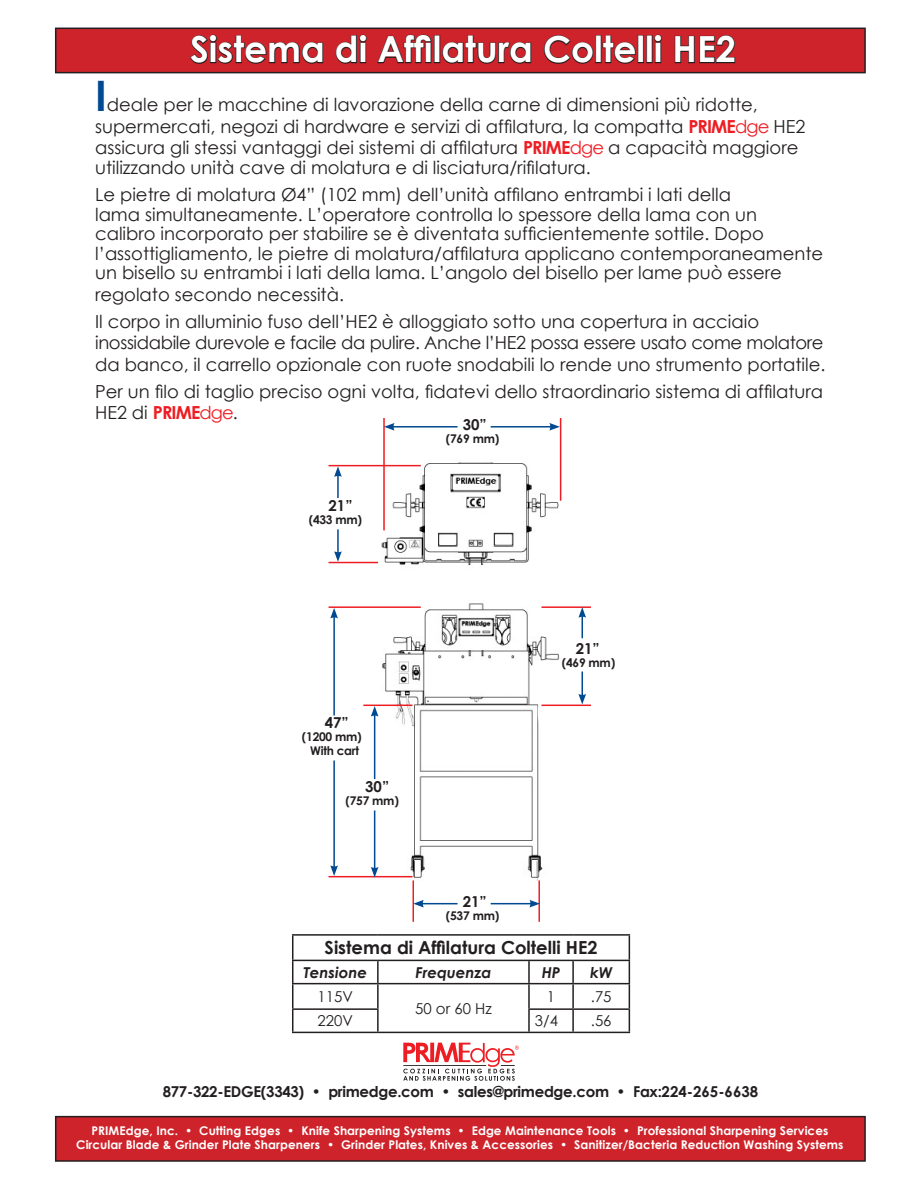
<style>
.page{position:relative;width:918px;height:1188px;background:#fff}
.page>*{position:absolute;margin:0;border:0;box-sizing:border-box;transform-origin:0 0}
.t1{font:700 42px "Century Gothic";color:#014990}
.t2{font:700 36px "Century Gothic";color:#fff}
.t3{font:18px/21.6px "Century Gothic";color:#231f20}
.t4{font:700 18px "Century Gothic";color:#231f20}
.t5{font:700 15px "Century Gothic";letter-spacing:-.02em;color:#231f20}
.t6{font:15px "Century Gothic";color:#231f20}
.t7{font:italic 700 15px "Century Gothic";color:#231f20}
.t8{font:700 12px "Century Gothic";letter-spacing:.005em;color:#fff}
.t9{font:700 12px "Century Gothic";letter-spacing:-.02em;color:#231f20}
.s1{font-weight:700;color:#ee1d23}
.s2{color:#ee1d23}
</style>
<div class="page">
<div style="left:56px;top:28px;width:809px;height:45px;background:#ce232a"></div>
<div style="left:55px;top:28px;width:811px;height:45px;border:2px solid #231f20"></div>
<div style="left:56px;top:1117px;width:809px;height:44px;background:#ce232a"></div>
<div style="left:55px;top:1116px;width:811px;height:46px;border:2px solid #231f20"></div>
<hr style="left:292px;top:934px;width:86px;height:2px;background:#231f20">
<hr style="left:378px;top:934px;width:151px;height:2px;background:#231f20">
<hr style="left:529px;top:934px;width:44px;height:2px;background:#231f20">
<hr style="left:573px;top:934px;width:57px;height:2px;background:#231f20">
<hr style="left:292px;top:960px;width:86px;height:1px;background:#231f20">
<hr style="left:378px;top:960px;width:151px;height:1px;background:#231f20">
<hr style="left:377px;top:961px;width:2px;height:22px;background:#231f20">
<hr style="left:529px;top:960px;width:44px;height:1px;background:#231f20">
<hr style="left:528px;top:961px;width:2px;height:22px;background:#231f20">
<hr style="left:573px;top:960px;width:57px;height:1px;background:#231f20">
<hr style="left:572px;top:961px;width:2px;height:22px;background:#231f20">
<hr style="left:292px;top:983px;width:86px;height:1px;background:#231f20">
<hr style="left:378px;top:983px;width:151px;height:1px;background:#231f20">
<hr style="left:377px;top:984px;width:2px;height:24px;background:#231f20">
<hr style="left:529px;top:983px;width:44px;height:1px;background:#231f20">
<hr style="left:528px;top:984px;width:2px;height:24px;background:#231f20">
<hr style="left:573px;top:983px;width:57px;height:1px;background:#231f20">
<hr style="left:572px;top:984px;width:2px;height:24px;background:#231f20">
<hr style="left:292px;top:1008px;width:87px;height:2px;background:#231f20">
<svg style="left:292px;top:936px;width:1px;height:96px"></svg>
<hr style="left:377px;top:1010px;width:2px;height:22px;background:#231f20">
<hr style="left:528px;top:1008px;width:45px;height:2px;background:#231f20">
<hr style="left:528px;top:1010px;width:2px;height:22px;background:#231f20">
<hr style="left:573px;top:1008px;width:57px;height:2px;background:#231f20">
<hr style="left:572px;top:1010px;width:2px;height:22px;background:#231f20">
<svg style="left:629px;top:936px;width:1px;height:96px"></svg>
<hr style="left:292px;top:1032px;width:86px;height:1px;background:#231f20">
<hr style="left:378px;top:1032px;width:151px;height:1px;background:#231f20">
<hr style="left:529px;top:1032px;width:44px;height:1px;background:#231f20">
<hr style="left:573px;top:1032px;width:57px;height:1px;background:#231f20">
<img style="left:364px;top:459px;width:197px;height:421px">
<hr style="left:383px;top:418px;width:2px;height:112px;background:#ee1d23">
<hr style="left:560px;top:418px;width:1px;height:83px;background:#ee1d23">
<hr style="left:538px;top:880px;width:2px;height:42px;background:#ee1d23">
<hr style="left:413px;top:880px;width:1px;height:42px;background:#ee1d23">
<hr style="left:541px;top:606px;width:50px;height:2px;background:#ee1d23">
<hr style="left:541px;top:705px;width:50px;height:1px;background:#ee1d23">
<hr style="left:329px;top:562px;width:49px;height:1px;background:#ee1d23">
<hr style="left:329px;top:465px;width:92px;height:1px;background:#ee1d23">
<hr style="left:329px;top:606px;width:92px;height:2px;background:#ee1d23">
<hr style="left:329px;top:876px;width:84px;height:1px;background:#ee1d23">
<hr style="left:363px;top:705px;width:50px;height:1px;background:#ee1d23">
<hr style="left:392px;top:426px;width:66px;height:2px;background:#014990">
<svg style="left:384px;top:423px;width:11px;height:8px"></svg>
<hr style="left:421px;top:903px;width:37px;height:1px;background:#014990">
<svg style="left:413px;top:900px;width:11px;height:8px"></svg>
<svg style="left:578px;top:607px;width:8px;height:31px"></svg>
<hr style="left:337px;top:475px;width:2px;height:23px;background:#014990">
<svg style="left:334px;top:466px;width:8px;height:11px"></svg>
<hr style="left:333px;top:616px;width:2px;height:100px;background:#014990">
<svg style="left:330px;top:608px;width:8px;height:10px"></svg>
<hr style="left:374px;top:714px;width:1px;height:65px;background:#014990">
<svg style="left:371px;top:706px;width:7px;height:11px"></svg>
<svg style="left:578px;top:672px;width:8px;height:32px"></svg>
<hr style="left:337px;top:529px;width:2px;height:25px;background:#014990">
<svg style="left:334px;top:551px;width:8px;height:11px"></svg>
<hr style="left:333px;top:760px;width:2px;height:108px;background:#014990">
<svg style="left:330px;top:865px;width:8px;height:11px"></svg>
<hr style="left:374px;top:810px;width:1px;height:59px;background:#014990">
<svg style="left:371px;top:867px;width:7px;height:10px"></svg>
<hr style="left:491px;top:426px;width:61px;height:2px;background:#014990">
<svg style="left:549px;top:423px;width:11px;height:8px"></svg>
<hr style="left:491px;top:903px;width:41px;height:1px;background:#014990">
<svg style="left:529px;top:900px;width:11px;height:8px"></svg>
<svg style="left:190px;top:34px;width:134px;height:30px"></svg>
<svg style="left:335px;top:34px;width:32px;height:30px"></svg>
<svg style="left:377px;top:34px;width:55px;height:30px"></svg>
<div style="left:434px;top:35px;width:6px;height:28px;border:2px solid #231f20"></div>
<svg style="left:442px;top:35px;width:90px;height:29px"></svg>
<svg style="left:543px;top:35px;width:51px;height:29px"></svg>
<div style="left:595px;top:35px;width:7px;height:28px;border:2px solid #231f20"></div>
<svg style="left:602px;top:35px;width:34px;height:29px"></svg>
<div style="left:638px;top:35px;width:6px;height:28px;border:2px solid #231f20"></div>
<div style="left:646px;top:35px;width:7px;height:28px;border:2px solid #231f20"></div>
<svg style="left:654px;top:34px;width:8px;height:30px"></svg>
<svg style="left:674px;top:35px;width:62px;height:29px"></svg>
<svg style="left:403px;top:1043px;width:116px;height:38px"></svg>
<p class="t2" style="left:190px;top:27px;width:547px">Sistema di Affilatura Coltelli HE2</p>
<p class="t1" style="left:95px;top:69px;width:13px">I</p>
<p class="t3" style="left:107px;top:93px;width:653px">deale per le macchine di lavorazione della carne di dimensioni più ridotte,</p>
<p class="t3" style="left:95px;top:115px;width:712px">supermercati, negozi di hardware e servizi di affilatura, la compatta <span class="s1">PRIME</span><span class="s2">dge</span> HE2 assicura gli stessi vantaggi dei sistemi di affilatura <span class="s1">PRIME</span><span class="s2">dge</span> a capacità maggiore</p>
<p class="t3" style="left:95px;top:156px;width:497px">utilizzando unità cave di molatura e di lisciatura/rifilatura.</p>
<p class="t3" style="left:95px;top:184px;width:730px;line-height:19.5px">Le pietre di molatura Ø4” (102 mm) dell’unità affilano entrambi i lati della<br>lama simultaneamente. L’operatore controlla lo spessore della lama con un<br>calibro incorporato per stabilire se è diventata sufficientemente sottile. Dopo l’assottigliamento, le pietre di molatura/affilatura applicano contemporaneamente un bisello su entrambi i lati della lama. L’angolo del bisello per lame può essere</p>
<p class="t3" style="left:95px;top:283px;width:250px">regolato secondo necessità.</p>
<p class="t3" style="left:95px;top:310px;width:732px">Il corpo in alluminio fuso dell’HE2 è alloggiato sotto una copertura in acciaio inossidabile durevole e facile da pulire. Anche l’HE2 possa essere usato come molatore da banco, il carrello opzionale con ruote snodabili lo rende uno strumento portatile.</p>
<p class="t3" style="left:95px;top:380px;width:730px">Per un filo di taglio preciso ogni volta, fidatevi dello straordinario sistema di affilatura<br>HE2 di <span class="s1">PRIME</span><span class="s2">dge</span>.</p>
<p class="t5" style="left:463px;top:415px;width:25px">30”</p>
<p class="t5" style="left:329px;top:496px;width:25px">21”</p>
<p class="t9" style="left:309px;top:512px;width:55px">(433 mm)</p>
<p class="t9" style="left:446px;top:431px;width:55px">(769 mm)</p>
<p class="t5" style="left:325px;top:713px;width:25px">47”</p>
<p class="t9" style="left:302px;top:730px;width:61px">(1200 mm)</p>
<p class="t9" style="left:310px;top:743px;width:50px">With cart</p>
<p class="t5" style="left:365px;top:777px;width:25px">30”</p>
<p class="t9" style="left:345px;top:793px;width:55px">(757 mm)</p>
<p class="t5" style="left:463px;top:892px;width:25px">21”</p>
<p class="t9" style="left:446px;top:908px;width:55px">(537 mm)</p>
<p class="t5" style="left:576px;top:639px;width:25px">21”</p>
<p class="t9" style="left:562px;top:655px;width:55px">(469 mm)</p>
<p class="t4" style="left:325px;top:937px;width:274px">Sistema di Affilatura Coltelli HE2</p>
<p class="t7" style="left:304px;top:963px;width:65px">Tensione</p>
<p class="t7" style="left:415px;top:963px;width:77px">Frequenza</p>
<p class="t7" style="left:542px;top:963px;width:20px">HP</p>
<p class="t7" style="left:590px;top:963px;width:24px">kW</p>
<p class="t6" style="left:318px;top:987px;width:37px">115V</p>
<p class="t6" style="left:415px;top:999px;width:78px">50 or 60 Hz</p>
<p class="t6" style="left:547px;top:987px;width:10px">1</p>
<p class="t6" style="left:591px;top:987px;width:22px">.75</p>
<p class="t6" style="left:318px;top:1012px;width:37px">220V</p>
<p class="t6" style="left:535px;top:1012px;width:25px">3/4</p>
<p class="t6" style="left:591px;top:1012px;width:22px">.56</p>
<p class="t5" style="left:163px;top:1082px;width:597px">877-322-EDGE(3343) • primedge.com • sales@primedge.com • Fax:224-265-6638</p>
<p class="t8" style="left:91px;top:1123px;width:739px">PRIMEdge, Inc. • Cutting Edges • Knife Sharpening Systems • Edge Maintenance Tools • Professional Sharpening Services</p>
<p class="t8" style="left:76px;top:1137px;width:769px">Circular Blade &amp; Grinder Plate Sharpeners • Grinder Plates, Knives &amp; Accessories • Sanitizer/Bacteria Reduction Washing Systems</p>
</div>
